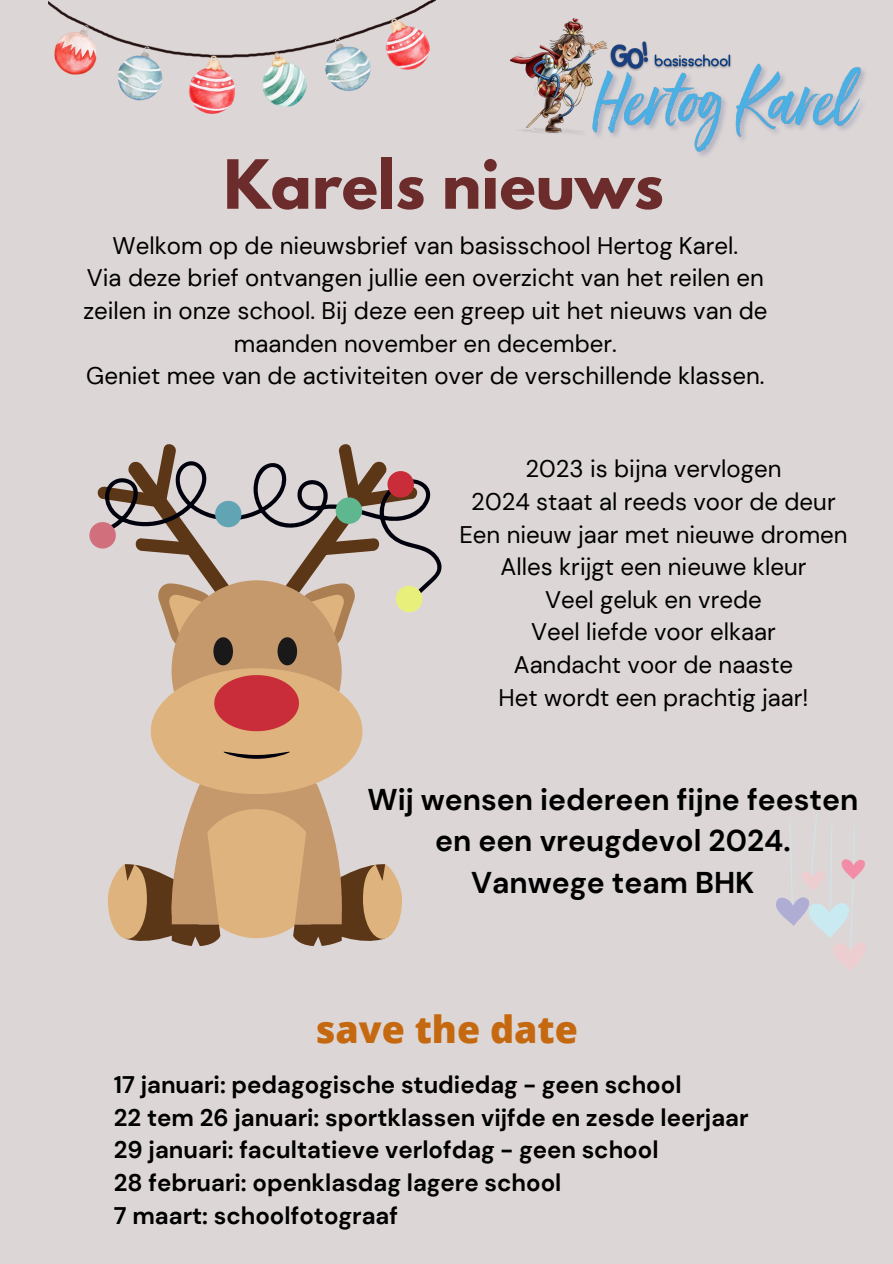
<style>
.page{position:relative;width:893px;height:1264px;background:#fff}
.page>*{position:absolute;margin:0;border:0;box-sizing:border-box;transform-origin:0 0}
.t1{font:700 60px "League Spartan";color:#6c2c2c}
.t2{font:800 37.5px "Open Sans";color:#c56911}
.t3{font:700 30px "DM Sans";color:#000}
.t4{font:24px/32.7px "DM Sans";color:#000;text-align:center}
.t5{font:700 24px "DM Sans";color:#000}
</style>
<div class="page">
<div style="left:0;top:0;width:892px;height:1263px;background:#ddd6d6"></div>
<img style="left:509px;top:18px;width:357px;height:138px">
<svg style="left:422px;top:482px;width:20px;height:120px"></svg>
<svg style="left:89px;top:444px;width:333px;height:502px"></svg>
<img style="left:49px;top:0;width:387px;height:114px">
<svg style="left:776px;top:813px;width:90px;height:158px"></svg>
<p class="t1" style="left:223px;top:155px;width:441px">Karels nieuws</p>
<p class="t4" style="left:113px;top:229px;width:627px">Welkom op de nieuwsbrief van basisschool Hertog Karel.</p>
<p class="t4" style="left:83px;top:262px;width:685px">Via deze brief ontvangen jullie een overzicht van het reilen en zeilen in onze school. Bij deze een greep uit het nieuws van de maanden november en december.</p>
<p class="t4" style="left:86px;top:359px;width:680px">Geniet mee van de activiteiten over de verschillende klassen.</p>
<p class="t4" style="left:525px;top:452px;width:257px">2023 is bijna vervlogen</p>
<p class="t4" style="left:471px;top:485px;width:366px">2024 staat al reeds voor de deur</p>
<p class="t4" style="left:459px;top:518px;width:389px">Een nieuw jaar met nieuwe dromen</p>
<p class="t4" style="left:500px;top:550px;width:307px">Alles krijgt een nieuwe kleur</p>
<p class="t4" style="left:545px;top:583px;width:218px">Veel geluk en vrede</p>
<p class="t4" style="left:531px;top:616px;width:246px">Veel liefde voor elkaar</p>
<p class="t4" style="left:513px;top:648px;width:281px">Aandacht voor de naaste</p>
<p class="t4" style="left:498px;top:681px;width:311px">Het wordt een prachtig jaar!</p>
<p class="t3" style="left:367px;top:779px;width:492px">Wij wensen iedereen fijne feesten</p>
<p class="t3" style="left:435px;top:821px;width:357px">en een vreugdevol 2024.</p>
<p class="t3" style="left:471px;top:863px;width:285px">Vanwege team BHK</p>
<p class="t2" style="left:315px;top:1003px;width:264px">save the date</p>
<p class="t5" style="left:114px;top:1069px;width:569px">17 januari: pedagogische studiedag - geen school</p>
<p class="t5" style="left:114px;top:1101px;width:636px">22 tem 26 januari: sportklassen vijfde en zesde leerjaar</p>
<p class="t5" style="left:114px;top:1134px;width:546px">29 januari: facultatieve verlofdag - geen school</p>
<p class="t5" style="left:114px;top:1167px;width:449px">28 februari: openklasdag lagere school</p>
<p class="t5" style="left:114px;top:1199px;width:285px">7 maart: schoolfotograaf</p>
</div>
